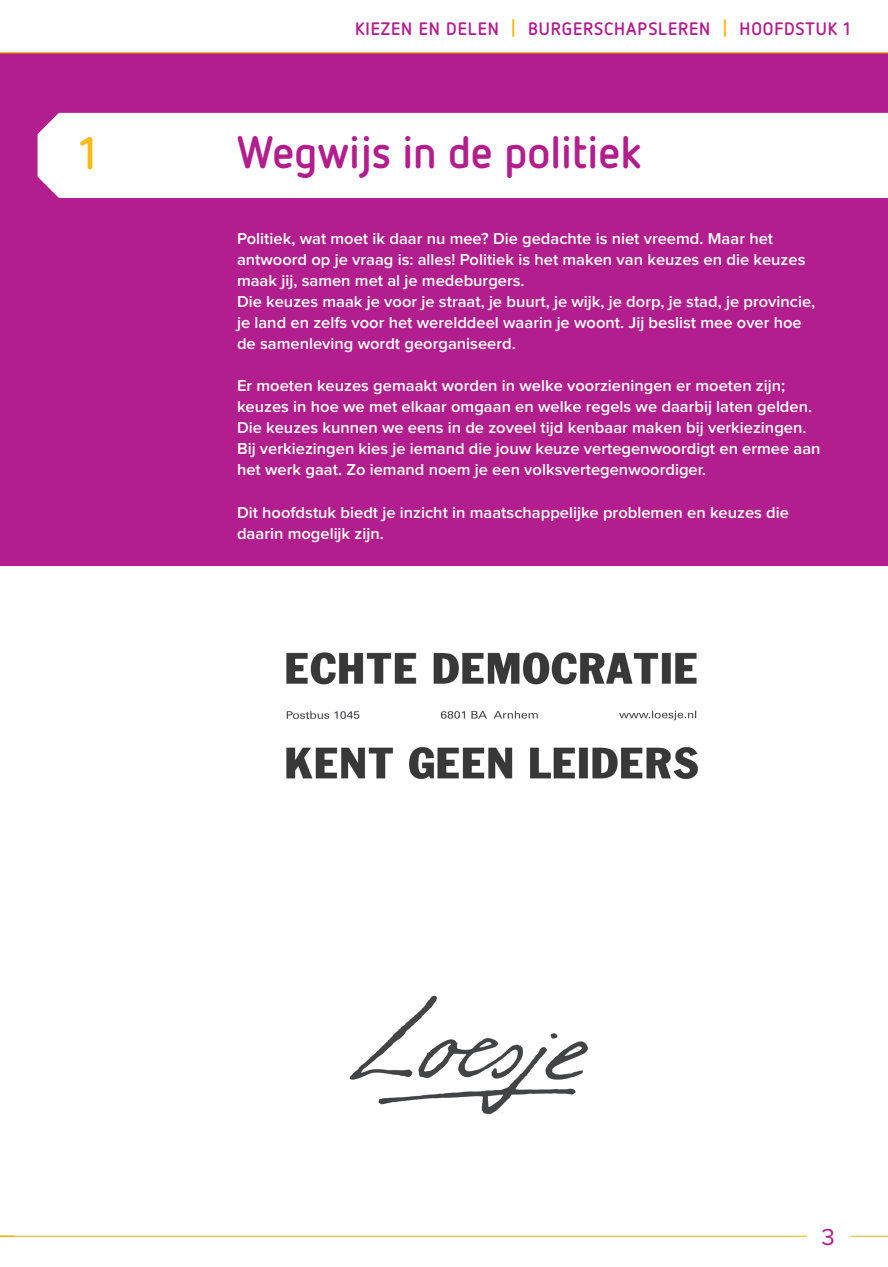
<style>
.page{position:relative;width:888px;height:1267px;background:#fff}
.page>*{position:absolute;margin:0;border:0;box-sizing:border-box;transform-origin:0 0}
.t1{font:700 45px "Netto OT";color:#b21e8d}
.t2{font:700 45px "Netto OT";color:#fcb814}
.t3{font:24px "Proxima Nova";color:#b21e8d}
.t4{font:700 18px "Netto OT";letter-spacing:.05em;color:#b21e8d}
.t5{font:600 16.5px/21px "Proxima Nova";color:#fff}
.s1{color:#fcb814}
</style>
<div class="page">
<hr style="left:0;top:1235px;width:888px;height:1px;background:#fcb814">
<div style="left:807px;top:1212px;width:43px;height:42px;background:#fff"></div>
<svg style="left:0;top:1235px;width:14px;height:1px"></svg>
<div style="left:0;top:53px;width:888px;height:513px;background:#b21e8d"></div>
<div style="left:38px;top:113px;width:850px;height:85px;background:#fff"></div>
<hr style="left:0;top:52px;width:888px;height:1px;background:#fcb814">
<img style="left:286px;top:652px;width:412px;height:463px">
<p class="t4" style="left:355px;top:17px;width:497px">KIEZEN EN DELEN <span class="s1">|</span> BURGERSCHAPSLEREN <span class="s1">|</span> HOOFDSTUK 1</p>
<h1 class="t2" style="left:79px;top:125px;width:19px">1</h1>
<h1 class="t1" style="left:237px;top:124px;width:406px">Wegwijs in de politiek</h1>
<p class="t5" style="left:237px;top:229px;width:580px">Politiek, wat moet ik daar nu mee? Die gedachte is niet vreemd. Maar het antwoord op je vraag is: alles! Politiek is het maken van keuzes en die keuzes maak jij, samen met al je medeburgers.<br>Die keuzes maak je voor je straat, je buurt, je wijk, je dorp, je stad, je provincie, je land en zelfs voor het werelddeel waarin je woont. Jij beslist mee over hoe de samenleving wordt georganiseerd.</p>
<p class="t5" style="left:237px;top:376px;width:585px">Er moeten keuzes gemaakt worden in welke voorzieningen er moeten zijn; keuzes in hoe we met elkaar omgaan en welke regels we daarbij laten gelden.<br>Die keuzes kunnen we eens in de zoveel tijd kenbaar maken bij verkiezingen.<br>Bij verkiezingen kies je iemand die jouw keuze vertegenwoordigt en ermee aan het werk gaat. Zo iemand noem je een volksvertegenwoordiger.</p>
<p class="t5" style="left:237px;top:502px;width:553px">Dit hoofdstuk biedt je inzicht in maatschappelijke problemen en keuzes die daarin mogelijk zijn.</p>
<h2 class="t3" style="left:821px;top:1225px;width:15px">3</h2>
</div>
